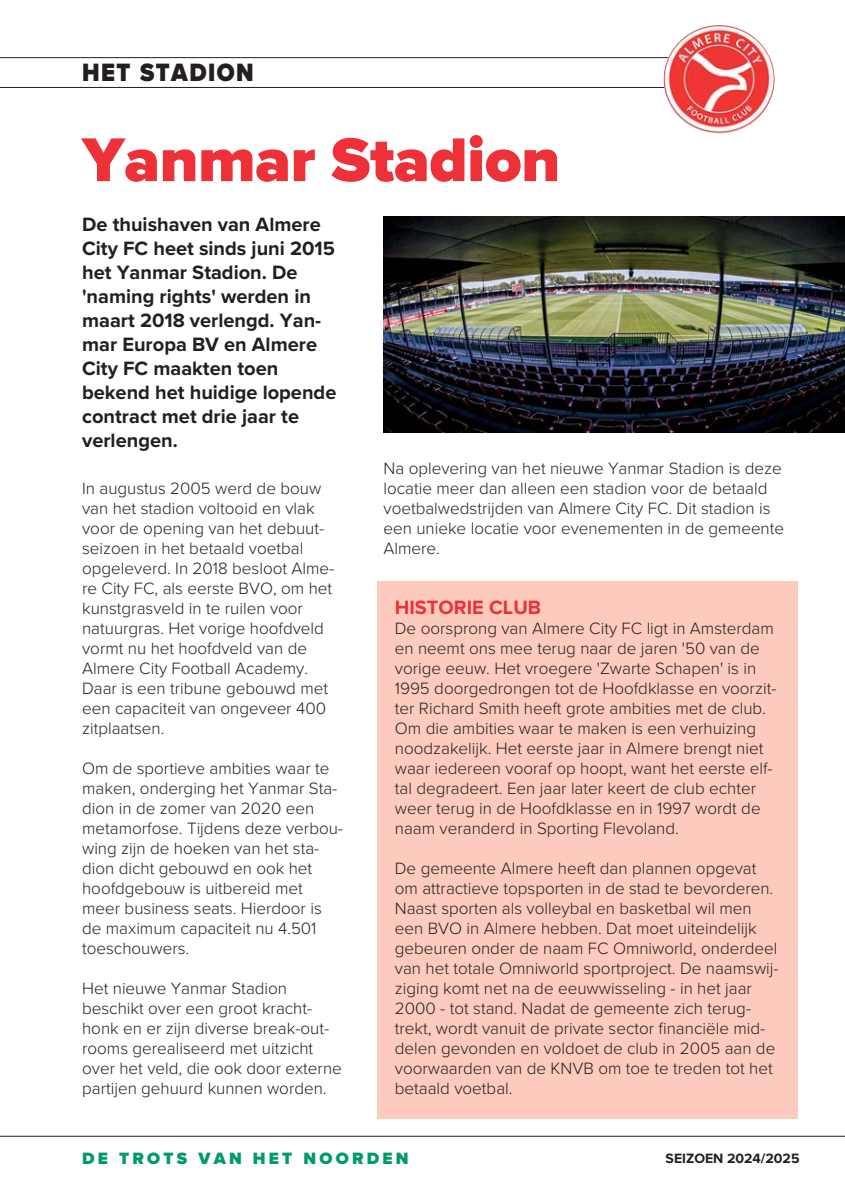
<style>
.page{position:relative;width:845px;height:1193px;background:#fff}
.page>*{position:absolute;margin:0;border:0;box-sizing:border-box;transform-origin:0 0}
.t1{font:900 64px "Proxima Nova";letter-spacing:-.005em;color:#ee3039}
.t2{font:900 26px "Proxima Nova";letter-spacing:.065em;color:#231f20;scale:.9 1}
.t3{font:700 20px/24px "Proxima Nova";color:#231f20}
.t4{font:700 20px "Proxima Nova";color:#ee3039}
.t5{font:300 17px/20px "Proxima Nova";color:#231f20}
.t6{font:900 17px "Proxima Nova";letter-spacing:.19em;color:#009b67}
.t7{font:700 14px "Proxima Nova";color:#231f20}
</style>
<div class="page">
<div style="left:377px;top:581px;width:420px;height:537px;background:#fccbbd"></div>
<svg style="left:0;top:57px;width:668px;height:31px"></svg>
<hr style="left:0;top:1136px;width:844px;height:1px;background:#231f20">
<img style="left:383px;top:217px;width:461px;height:215px">
<img style="left:663px;top:25px;width:111px;height:109px;border-radius:50%">
<h2 class="t2" style="left:82px;top:63px;width:192px">HET STADION</h2>
<h1 class="t1" style="left:82px;top:135px;width:479px">Yanmar Stadion</h1>
<p class="t3" style="left:82px;top:215px;width:256px">De thuishaven van Almere<br>City FC heet sinds juni 2015 het Yanmar Stadion. De 'naming rights' werden in maart 2018 verlengd. Yan&shy;mar Europa BV en Almere<br>City FC maakten toen bekend het huidige lopende contract met drie jaar te verlengen.</p>
<p class="t5" style="left:82px;top:479px;width:254px">In augustus 2005 werd de bouw van het stadion voltooid en vlak voor de opening van het debuut&shy;seizoen in het betaald voetbal opgeleverd. In 2018 besloot Alme&shy;re City FC, als eerste BVO, om het kunstgrasveld in te ruilen voor natuurgras. Het vorige hoofdveld vormt nu het hoofdveld van de<br>Almere City Football Academy.<br>Daar is een tribune gebouwd met een capaciteit van ongeveer 400 zitplaatsen.</p>
<p class="t5" style="left:82px;top:759px;width:262px">Om de sportieve ambities waar te maken, onderging het Yanmar Sta&shy;dion in de zomer van 2020 een metamorfose. Tijdens deze verbou&shy;wing zijn de hoeken van het sta&shy;dion dicht gebouwd en ook het hoofdgebouw is uitbereid met meer business seats. Hierdoor is de maximum capaciteit nu 4.501 toeschouwers.</p>
<p class="t5" style="left:82px;top:979px;width:261px">Het nieuwe Yanmar Stadion beschikt over een groot kracht&shy;honk en er zijn diverse break-out&shy;rooms gerealiseerd met uitzicht over het veld, die ook door externe partijen gehuurd kunnen worden.</p>
<p class="t5" style="left:383px;top:459px;width:402px">Na oplevering van het nieuwe Yanmar Stadion is deze locatie meer dan alleen een stadion voor de betaald voetbalwedstrijden van Almere City FC. Dit stadion is een unieke locatie voor evenementen in de gemeente Almere.</p>
<p class="t4" style="left:394px;top:599px;width:148px">HISTORIE CLUB</p>
<p class="t5" style="left:394px;top:619px;width:383px">De oorsprong van Almere City FC ligt in Amsterdam en neemt ons mee terug naar de jaren '50 van de vorige eeuw. Het vroegere 'Zwarte Schapen' is in 1995 doorgedrongen tot de Hoofdklasse en voorzit&shy;ter Richard Smith heeft grote ambities met de club.<br>Om die ambities waar te maken is een verhuizing noodzakelijk. Het eerste jaar in Almere brengt niet waar iedereen vooraf op hoopt, want het eerste elf&shy;tal degradeert. Een jaar later keert de club echter weer terug in de Hoofdklasse en in 1997 wordt de naam veranderd in Sporting Flevoland.</p>
<p class="t5" style="left:394px;top:859px;width:385px">De gemeente Almere heeft dan plannen opgevat om attractieve topsporten in de stad te bevorderen.<br>Naast sporten als volleybal en basketbal wil men een BVO in Almere hebben. Dat moet uiteindelijk gebeuren onder de naam FC Omniworld, onderdeel van het totale Omniworld sportproject. De naamswij&shy;ziging komt net na de eeuwwisseling - in het jaar 2000 - tot stand. Nadat de gemeente zich terug&shy;trekt, wordt vanuit de private sector financiële mid&shy;delen gevonden en voldoet de club in 2005 aan de voorwaarden van de KNVB om toe te treden tot het betaald voetbal.</p>
<p class="t6" style="left:82px;top:1151px;width:328px">DE TROTS VAN HET NOORDEN</p>
<p class="t7" style="left:665px;top:1152px;width:135px">SEIZOEN 2024/2025</p>
</div>
